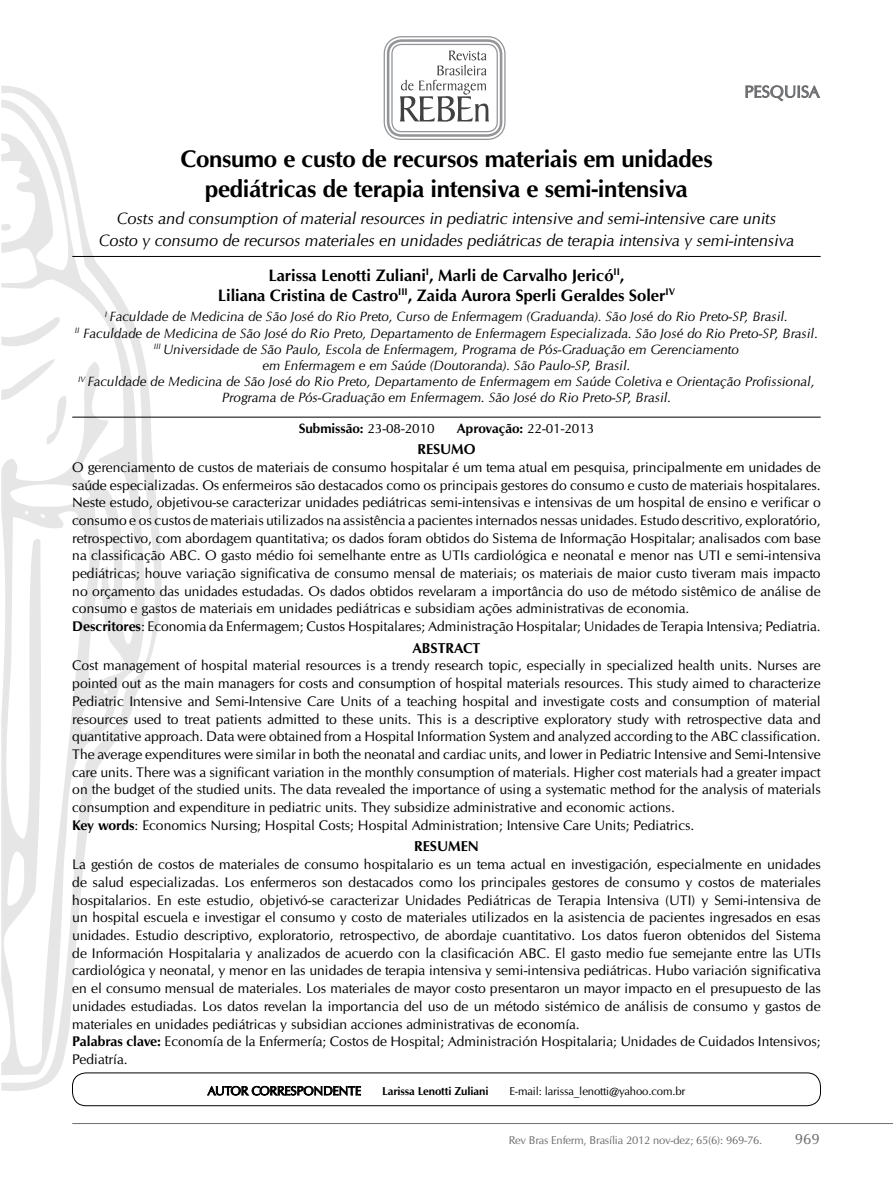
<style>
.page{position:relative;width:893px;height:1191px;background:#fff}
.page>*{position:absolute;margin:0;border:0;box-sizing:border-box;transform-origin:0 0}
.t1{font:700 24px/30px "URW Classico";letter-spacing:-.01em;color:#000;text-align:center}
.t2{font:italic 16.5px/22.2px "URW Classico";letter-spacing:-.01em;color:#000;text-align:center}
.t3{font:700 16.5px/19.8px "URW Classico";color:#000;text-align:center}
.t4{font:16.5px "URW Classico";color:#6d6e71}
.t5{font:15px "URW Classico";color:#6d6e71}
.t6{font:700 14.25px "URW Classico";color:#000}
.t7{font:13.95px/17.7px "URW Classico";color:#000}
.t8{font:italic 13.5px/16.2px "URW Classico";color:#000;text-align:center}
.t9{font:700 13.5px "URW Classico";color:#000}
.t10{font:12.45px "URW Classico";letter-spacing:-.01em;color:#000}
.t11{font:11.4px "URW Classico";letter-spacing:-.01em;color:#000}
.t12{font:700 11.4px "URW Classico";letter-spacing:-.01em;color:#000}
.t13{font:11.25px "URW Classico";letter-spacing:-.015em;color:#6d6e71}
.s1{font-weight:400}
.s2{font-weight:700}
</style>
<div class="page">
<svg style="left:1px;top:86px;width:174px;height:1005px"></svg>
<div style="left:384px;top:36px;width:122px;height:104px;border:1px solid #939598;border-radius:17px"></div>
<div style="left:387px;top:39px;width:115px;height:98px;border:3px solid #939598;border-radius:14px"></div>
<div style="left:391px;top:44px;width:107px;height:88px;border:1px solid #939598;border-radius:10px"></div>
<svg style="left:400px;top:51px;width:89px;height:71px"></svg>
<hr style="left:72px;top:1123px;width:821px;height:1px;background:#6d6e71">
<div style="left:72px;top:1072px;width:749px;height:34px;border:1px solid #000;border-radius:14px"></div>
<hr style="left:72px;top:256px;width:749px;height:1px;background:#000">
<hr style="left:72px;top:417px;width:749px;height:1px;background:#000">
<svg style="left:746px;top:86px;width:74px;height:15px"></svg>
<svg style="left:207px;top:1086px;width:154px;height:9px"></svg>
<p class="t4" style="left:744px;top:82px;width:11px">pesquisa</p>
<h1 class="t1" style="left:180px;top:143px;width:534px">Consumo e custo de recursos materiais em unidades pediátricas de terapia intensiva e semi-intensiva</h1>
<p class="t2" style="left:99px;top:207px;width:697px">Costs and consumption of material resources in pediatric intensive and semi-intensive care units<br>Costo y consumo de recursos materiales en unidades pediátricas de terapia intensiva y semi-intensiva</p>
<p class="t3" style="left:218px;top:265px;width:458px">Larissa Lenotti Zuliani<sup>I</sup>, Marli de Carvalho Jericó<sup>II</sup>,<br>Liliana Cristina de Castro<sup>III</sup>, Zaida Aurora Sperli Geraldes Soler<sup>IV</sup></p>
<p class="t8" style="left:75px;top:309px;width:745px"><sup>I</sup> Faculdade de Medicina de São José do Rio Preto, Curso de Enfermagem (Graduanda). São José do Rio Preto-SP, Brasil.<br><sup>II</sup> Faculdade de Medicina de São José do Rio Preto, Departamento de Enfermagem Especializada. São José do Rio Preto-SP, Brasil.<br><sup>III</sup> Universidade de São Paulo, Escola de Enfermagem, Programa de Pós-Graduação em Gerenciamento<br>em Enfermagem e em Saúde (Doutoranda). São Paulo-SP, Brasil.<br><sup>IV</sup> Faculdade de Medicina de São José do Rio Preto, Departamento de Enfermagem em Saúde Coletiva e Orientação Profissional, Programa de Pós-Graduação em Enfermagem. São José do Rio Preto-SP, Brasil.</p>
<p class="t9" style="left:299px;top:419px;width:137px">Submissão: <span class="s1">23-08-2010</span></p>
<p class="t9" style="left:457px;top:419px;width:139px">Aprovação: <span class="s1">22-01-2013</span></p>
<p class="t6" style="left:417px;top:440px;width:60px">RESUMO</p>
<p class="t7" style="left:72px;top:458px;width:750px">O gerenciamento de custos de materiais de consumo hospitalar é um tema atual em pesquisa, principalmente em unidades de saúde especializadas. Os enfermeiros são destacados como os principais gestores do consumo e custo de materiais hospitalares.<br>Neste estudo, objetivou-se caracterizar unidades pediátricas semi-intensivas e intensivas de um hospital de ensino e verificar o consumo e os custos de materiais utilizados na assistência a pacientes internados nessas unidades. Estudo descritivo, exploratório, retrospectivo, com abordagem quantitativa; os dados foram obtidos do Sistema de Informação Hospitalar; analisados com base na classificação ABC. O gasto médio foi semelhante entre as UTIs cardiológica e neonatal e menor nas UTI e semi-intensiva pediátricas; houve variação significativa de consumo mensal de materiais; os materiais de maior custo tiveram mais impacto no orçamento das unidades estudadas. Os dados obtidos revelaram a importância do uso de método sistêmico de análise de consumo e gastos de materiais em unidades pediátricas e subsidiam ações administrativas de economia.<br><span class="s2">Descritores</span>: Economia da Enfermagem; Custos Hospitalares; Administração Hospitalar; Unidades de Terapia Intensiva; Pediatria.</p>
<p class="t6" style="left:412px;top:639px;width:69px">ABSTRACT</p>
<p class="t7" style="left:72px;top:657px;width:750px">Cost management of hospital material resources is a trendy research topic, especially in specialized health units. Nurses are pointed out as the main managers for costs and consumption of hospital materials resources. This study aimed to characterize Pediatric Intensive and Semi-Intensive Care Units of a teaching hospital and investigate costs and consumption of material resources used to treat patients admitted to these units. This is a descriptive exploratory study with retrospective data and quantitative approach. Data were obtained from a Hospital Information System and analyzed according to the ABC classification.<br>The average expenditures were similar in both the neonatal and cardiac units, and lower in Pediatric Intensive and Semi-Intensive care units. There was a significant variation in the monthly consumption of materials. Higher cost materials had a greater impact on the budget of the studied units. The data revealed the importance of using a systematic method for the analysis of materials consumption and expenditure in pediatric units. They subsidize administrative and economic actions.<br><span class="s2">Key words</span>: Economics Nursing; Hospital Costs; Hospital Administration; Intensive Care Units; Pediatrics.</p>
<p class="t6" style="left:414px;top:838px;width:66px">RESUMEN</p>
<p class="t7" style="left:72px;top:855px;width:750px">La gestión de costos de materiales de consumo hospitalario es un tema actual en investigación, especialmente en unidades de salud especializadas. Los enfermeros son destacados como los principales gestores de consumo y costos de materiales hospitalarios. En este estudio, objetivó-se caracterizar Unidades Pediátricas de Terapia Intensiva (UTI) y Semi-intensiva de un hospital escuela e investigar el consumo y costo de materiales utilizados en la asistencia de pacientes ingresados en esas unidades. Estudio descriptivo, exploratorio, retrospectivo, de abordaje cuantitativo. Los datos fueron obtenidos del Sistema de Información Hospitalaria y analizados de acuerdo con la clasificación ABC. El gasto medio fue semejante entre las UTIs cardiológica y neonatal, y menor en las unidades de terapia intensiva y semi-intensiva pediátricas. Hubo variación significativa en el consumo mensual de materiales. Los materiales de mayor costo presentaron un mayor impacto en el presupuesto de las unidades estudiadas. Los datos revelan la importancia del uso de un método sistémico de análisis de consumo y gastos de materiales en unidades pediátricas y subsidian acciones administrativas de economía.<br><span class="s2">Palabras clave:</span> Economía de la Enfermería; Costos de Hospital; Administración Hospitalaria; Unidades de Cuidados Intensivos; Pediatría.</p>
<p class="t10" style="left:208px;top:1083px;width:155px">AUTOR CORRESPONDENTE</p>
<p class="t12" style="left:382px;top:1083px;width:108px">Larissa Lenotti Zuliani</p>
<p class="t11" style="left:509px;top:1084px;width:178px">E-mail: larissa_lenotti@yahoo.com.br</p>
<p class="t13" style="left:509px;top:1133px;width:255px">Rev Bras Enferm, Brasília 2012 nov-dez; 65(6): 969-76.</p>
<p class="t5" style="left:795px;top:1130px;width:26px">969</p>
</div>
